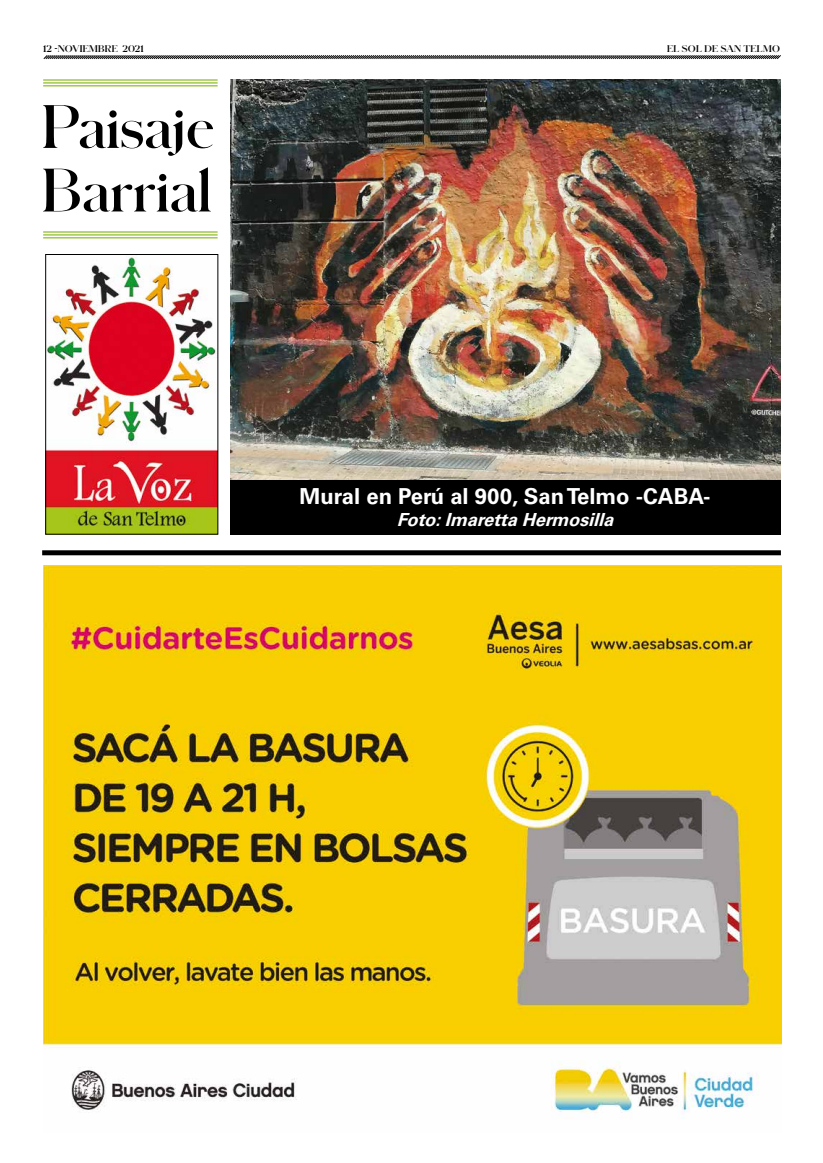
<style>
.page{position:relative;width:823px;height:1163px;background:#fff}
.page>*{position:absolute;margin:0;border:0;box-sizing:border-box;transform-origin:0 0}
.t1{font:700 57px/63.5px "Schnyder Wide L";letter-spacing:.01em;color:#000}
.t2{font:700 22px "Univers LT Std";color:#fff}
.t3{font:italic 700 18px "Univers LT Std";color:#fff}
.t4{font:700 9px "Schnyder Wide S";letter-spacing:.03em;color:#000}
</style>
<div class="page">
<svg style="left:43px;top:55px;width:738px;height:4px"></svg>
<div style="left:230px;top:479px;width:549px;height:55px;background:#000"></div>
<img style="left:44px;top:565px;width:737px;height:553px">
<div style="left:42px;top:550px;width:738px;height:5px;background:#000"></div>
<img style="left:47px;top:256px;width:169px;height:276px">
<div style="left:45px;top:254px;width:173px;height:280px;border:1px solid #000"></div>
<hr style="left:43px;top:231px;width:174px;height:1px;background:#86b918">
<hr style="left:43px;top:234px;width:174px;height:1px;background:#86b918">
<hr style="left:43px;top:237px;width:174px;height:1px;background:#86b918">
<hr style="left:43px;top:79px;width:174px;height:2px;background:#86b918">
<hr style="left:43px;top:82px;width:174px;height:1px;background:#86b918">
<hr style="left:43px;top:85px;width:174px;height:1px;background:#86b918">
<img style="left:230px;top:79px;width:549px;height:400px">
<p class="t4" style="left:43px;top:42px;width:102px">12 -NOVIEMBRE 2021</p>
<p class="t4" style="left:666px;top:42px;width:114px">EL SOL DE SAN TELMO</p>
<h1 class="t1" style="left:42px;top:94px;width:173px">Paisaje<br>Barrial</h1>
<h2 class="t2" style="left:299px;top:483px;width:412px">Mural en Perú al 900, San Telmo -CABA-</h2>
<h3 class="t3" style="left:396px;top:509px;width:223px">Foto:ImarettaHermosilla</h3>
</div>
